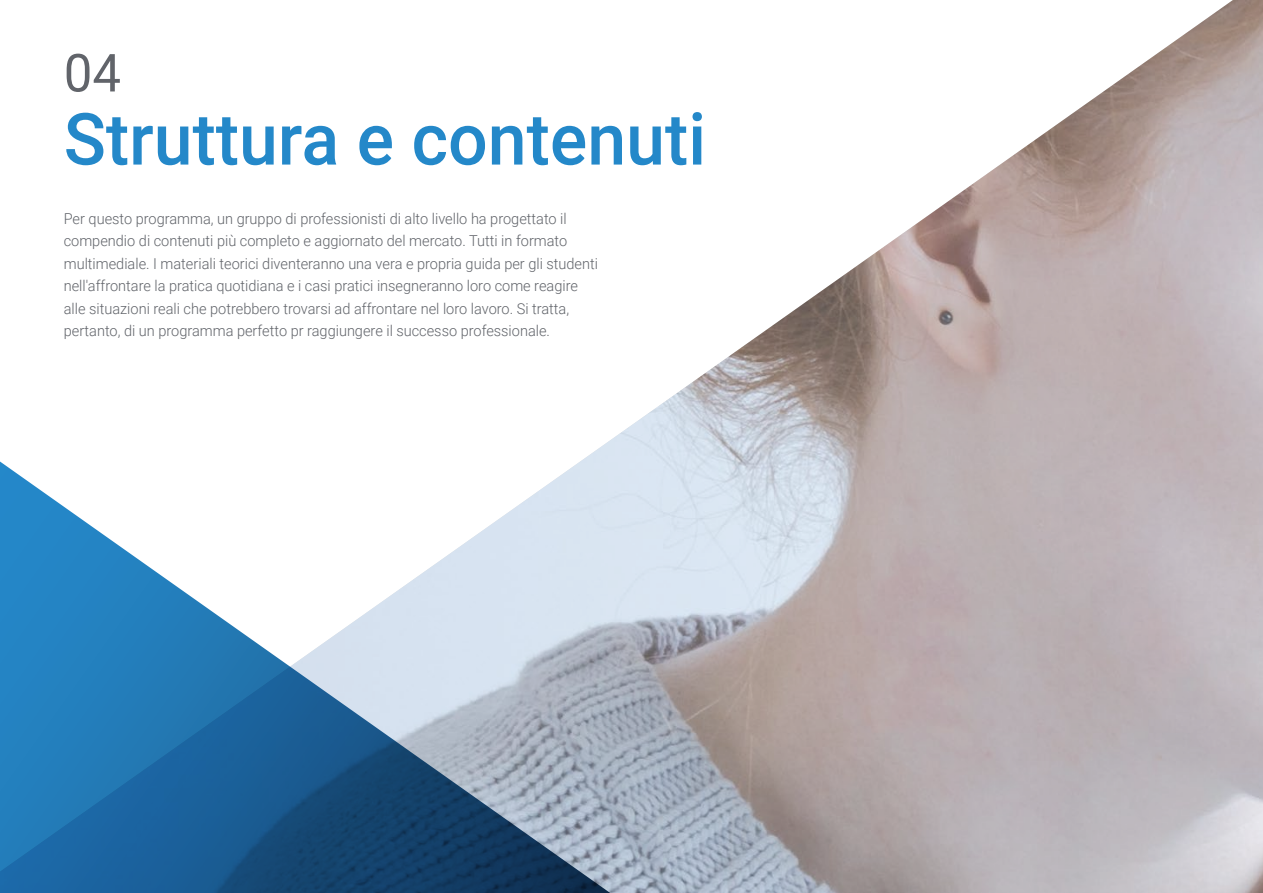
<style>
.page{position:relative;width:1263px;height:893px;background:#fff}
.page>*{position:absolute;margin:0;border:0;box-sizing:border-box;transform-origin:0 0}
.t1{font:500 72px "Roboto";color:#2488c9}
.t2{font:52.5px "Roboto";color:#61646a}
.t3{font:300 15px/22.5px "Roboto";color:#61646a}
</style>
<div class="page">
<img style="left:602px;top:0;width:661px;height:893px">
<svg style="left:0;top:446px;width:640px;height:447px"></svg>
<h2 class="t2" style="left:64px;top:36px;width:59px">04</h2>
<h1 class="t1" style="left:64px;top:89px;width:644px">Struttura e contenuti</h1>
<p class="t3" style="left:64px;top:207px;width:536px">Per questo programma, un gruppo di professionisti di alto livello ha progettato il compendio di contenuti più completo e aggiornato del mercato. Tutti in formato multimediale. I materiali teorici diventeranno una vera e propria guida per gli studenti nell'affrontare la pratica quotidiana e i casi pratici insegneranno loro come reagire alle situazioni reali che potrebbero trovarsi ad affrontare nel loro lavoro. Si tratta, pertanto, di un programma perfetto pr raggiungere il successo professionale.</p>
</div>
